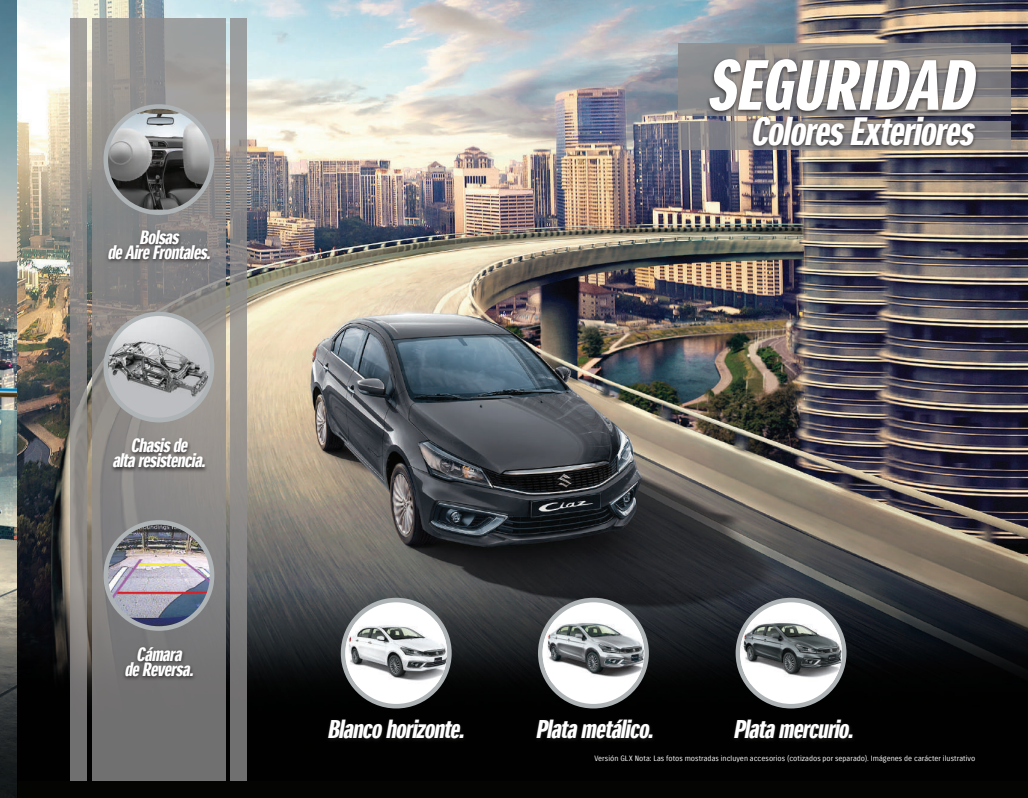
<style>
.page{position:relative;width:1028px;height:798px;background:#fff}
.page>*{position:absolute;margin:0;border:0;box-sizing:border-box;transform-origin:0 0}
.t1{font:italic 68.75px "Suzuki PRO Headline";color:#fff}
.t2{font:italic 38.5px "Suzuki PRO Headline";color:#fff}
.t3{font:italic 25px "Suzuki PRO Headline";color:#fff}
.t4{font:italic 18.75px/15px "Suzuki PRO Headline";color:#fff;text-align:center}
.t5{font:7.5px "Suzuki PRO Regular";letter-spacing:.005em;color:#fff}
</style>
<div class="page">
<img style="left:0;top:0;width:1028px;height:797px">
<svg style="left:677px;top:43px;width:333px;height:73px;background:#8a8888"></svg>
<svg style="left:677px;top:121px;width:333px;height:28px;background:#888587"></svg>
<div style="left:706px;top:57px;width:274px;height:59px;background:#231f20;opacity:.8"></div>
<div style="left:749px;top:114px;width:229px;height:36px;background:#231f20;opacity:.8"></div>
<svg style="left:0;top:597px;width:18px;height:200px;background:#484946"></svg>
<svg style="left:18px;top:588px;width:1010px;height:192px;background:#101112"></svg>
<svg style="left:71px;top:18px;width:16px;height:762px;background:#8b8886"></svg>
<svg style="left:92px;top:18px;width:134px;height:762px;background:#878584"></svg>
<svg style="left:230px;top:18px;width:17px;height:762px;background:#8c8a88"></svg>
<div style="left:533px;top:717px;width:124px;height:26px;background:#0c0b0b"></div>
<div style="left:325px;top:717px;width:142px;height:26px;background:#231f20;opacity:.8"></div>
<div style="left:731px;top:717px;width:125px;height:26px;background:#0c0b0b"></div>
<svg style="left:341px;top:597px;width:110px;height:111px"></svg>
<div style="left:345px;top:602px;width:102px;height:101px;background:#fff;border-radius:50%"></div>
<img style="left:345px;top:621px;width:102px;height:65px">
<svg style="left:538px;top:597px;width:111px;height:111px"></svg>
<div style="left:542px;top:602px;width:102px;height:101px;background:#fff;border-radius:50%"></div>
<img style="left:542px;top:619px;width:102px;height:63px">
<svg style="left:735px;top:597px;width:111px;height:111px"></svg>
<div style="left:740px;top:602px;width:102px;height:101px;background:#fff;border-radius:50%"></div>
<img style="left:740px;top:619px;width:102px;height:64px">
<div style="left:103px;top:520px;width:111px;height:110px;background:#aeb3b6;border-radius:50%"></div>
<img style="left:108px;top:524px;width:102px;height:102px;border-radius:51px">
<div style="left:122px;top:644px;width:75px;height:36px;background:#231f20;opacity:.8"></div>
<div style="left:110px;top:436px;width:99px;height:36px;background:#231f20;opacity:.8"></div>
<div style="left:105px;top:228px;width:109px;height:36px;background:#231f20;opacity:.8"></div>
<div style="left:103px;top:311px;width:111px;height:111px;background:#aeb3b6;border-radius:50%"></div>
<img style="left:108px;top:316px;width:102px;height:101px;border-radius:51px">
<div style="left:103px;top:104px;width:111px;height:111px;background:#aeb3b6;border-radius:50%"></div>
<img style="left:108px;top:109px;width:102px;height:100px">
<h3 class="t4" style="left:107px;top:230px;width:109px">Bolsas deAireFrontales.</h3>
<h3 class="t4" style="left:112px;top:438px;width:99px">Chasisde altaresistencia.</h3>
<h3 class="t4" style="left:124px;top:646px;width:75px">Cámara deReversa.</h3>
<h1 class="t1" style="left:706px;top:44px;width:283px">SEGURIDAD</h1>
<h2 class="t2" style="left:750px;top:107px;width:232px">ColoresExteriores</h2>
<h3 class="t3" style="left:327px;top:713px;width:144px">Blancohorizonte.</h3>
<h3 class="t3" style="left:535px;top:713px;width:125px">Platametálico.</h3>
<h3 class="t3" style="left:733px;top:713px;width:127px">Platamercurio.</h3>
<p class="t5" style="left:594px;top:753px;width:382px">Versión GLX Nota: Las fotos mostradas incluyen accesorios (cotizados por separado). Imágenes de carácter ilustrativo</p>
</div>
